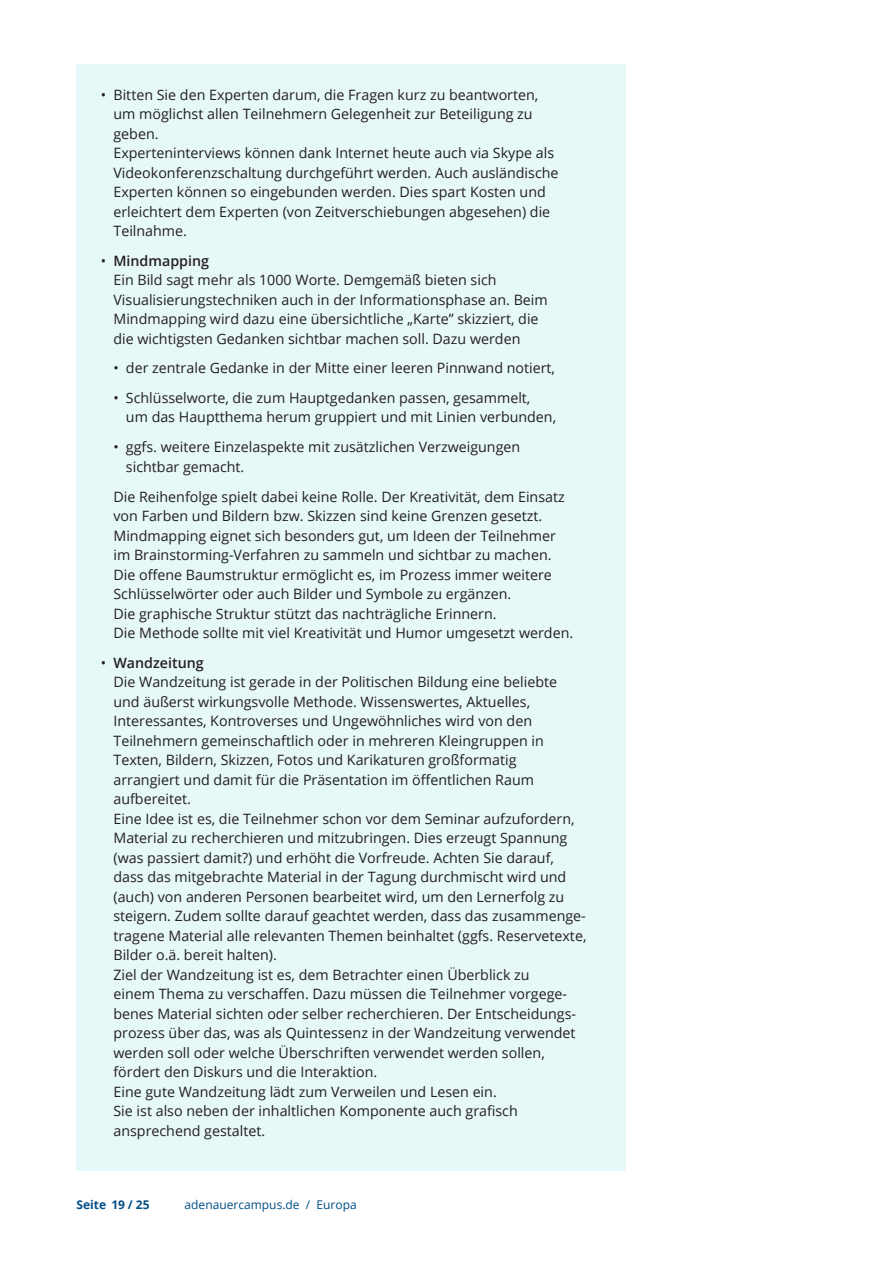
<style>
.page{position:relative;width:893px;height:1263px;background:#fff}
.page>*{position:absolute;margin:0;border:0;box-sizing:border-box;transform-origin:0 0}
.t1{font:14.25px/19.5px "Open Sans";color:#231f20}
.t2{font:12px "Open Sans";color:#014f87}
.t3{font:700 12px "Open Sans";color:#014f87}
.s1{font-weight:600}
</style>
<div class="page">
<div style="left:77px;top:65px;width:549px;height:1106px;background:#e7f8f8"></div>
<p class="t1" style="left:113px;top:85px;width:447px;text-indent:-12px">• Bitten Sie den Experten darum, die Fragen kurz zu beantworten, um möglichst allen Teilnehmern Gelegenheit zur Beteiligung zu geben.<br>Experteninterviews können dank Internet heute auch via Skype als Videokonferenzschaltung durchgeführt werden. Auch ausländische Experten können so eingebunden werden. Dies spart Kosten und erleichtert dem Experten (von Zeitverschiebungen abgesehen) die Teilnahme.</p>
<p class="t1" style="left:113px;top:251px;width:436px;text-indent:-12px">• <span class="s1">Mindmapping<br></span>Ein Bild sagt mehr als 1000 Worte. Demgemäß bieten sich Visualisierungstechniken auch in der Informationsphase an. Beim Mindmapping wird dazu eine übersichtliche „Karte” skizziert, die die wichtigsten Gedanken sichtbar machen soll. Dazu werden</p>
<p class="t1" style="left:113px;top:358px;width:443px">• der zentrale Gedanke in der Mitte einer leeren Pinnwand notiert,</p>
<p class="t1" style="left:126px;top:387px;width:432px;text-indent:-12px">• Schlüsselworte, die zum Hauptgedanken passen, gesammelt,<br>um das Hauptthema herum gruppiert und mit Linien verbunden,</p>
<p class="t1" style="left:126px;top:437px;width:396px;text-indent:-12px">• ggfs. weitere Einzelaspekte mit zusätzlichen Verzweigungen sichtbar gemacht.</p>
<p class="t1" style="left:113px;top:486px;width:461px">Die Reihenfolge spielt dabei keine Rolle. Der Kreativität, dem Einsatz von Farben und Bildern bzw. Skizzen sind keine Grenzen gesetzt.<br>Mindmapping eignet sich besonders gut, um Ideen der Teilnehmer im Brainstorming-Verfahren zu sammeln und sichtbar zu machen.<br>Die offene Baumstruktur ermöglicht es, im Prozess immer weitere Schlüsselwörter oder auch Bilder und Symbole zu ergänzen.<br>Die graphische Struktur stützt das nachträgliche Erinnern.<br>Die Methode sollte mit viel Kreativität und Humor umgesetzt werden.</p>
<p class="t1" style="left:113px;top:653px;width:474px;text-indent:-12px">• <span class="s1">Wandzeitung<br></span>Die Wandzeitung ist gerade in der Politischen Bildung eine beliebte und äußerst wirkungsvolle Methode. Wissenswertes, Aktuelles, Interessantes, Kontroverses und Ungewöhnliches wird von den Teilnehmern gemeinschaftlich oder in mehreren Kleingruppen in Texten, Bildern, Skizzen, Fotos und Karikaturen großformatig arrangiert und damit für die Präsentation im öffentlichen Raum aufbereitet.<br>Eine Idee ist es, die Teilnehmer schon vor dem Seminar aufzufordern, Material zu recherchieren und mitzubringen. Dies erzeugt Spannung (was passiert damit?) und erhöht die Vorfreude. Achten Sie darauf, dass das mitgebrachte Material in der Tagung durchmischt wird und (auch) von anderen Personen bearbeitet wird, um den Lernerfolg zu steigern. Zudem sollte darauf geachtet werden, dass das zusammenge&shy;tragene Material alle relevanten Themen beinhaltet (ggfs. Reservetexte, Bilder o.ä. bereit halten).<br>Ziel der Wandzeitung ist es, dem Betrachter einen Überblick zu<br>einem Thema zu verschaffen. Dazu müssen die Teilnehmer vorgege&shy;benes Material sichten oder selber recherchieren. Der Entscheidungs&shy;prozess über das, was als Quintessenz in der Wandzeitung verwendet werden soll oder welche Überschriften verwendet werden sollen, fördert den Diskurs und die Interaktion.<br>Eine gute Wandzeitung lädt zum Verweilen und Lesen ein.<br>Sie ist also neben der inhaltlichen Komponente auch grafisch ansprechend gestaltet.</p>
<p class="t3" style="left:77px;top:1196px;width:75px">Seite 19 / 25</p>
<p class="t2" style="left:185px;top:1196px;width:174px">adenauercampus.de / Europa</p>
</div>
